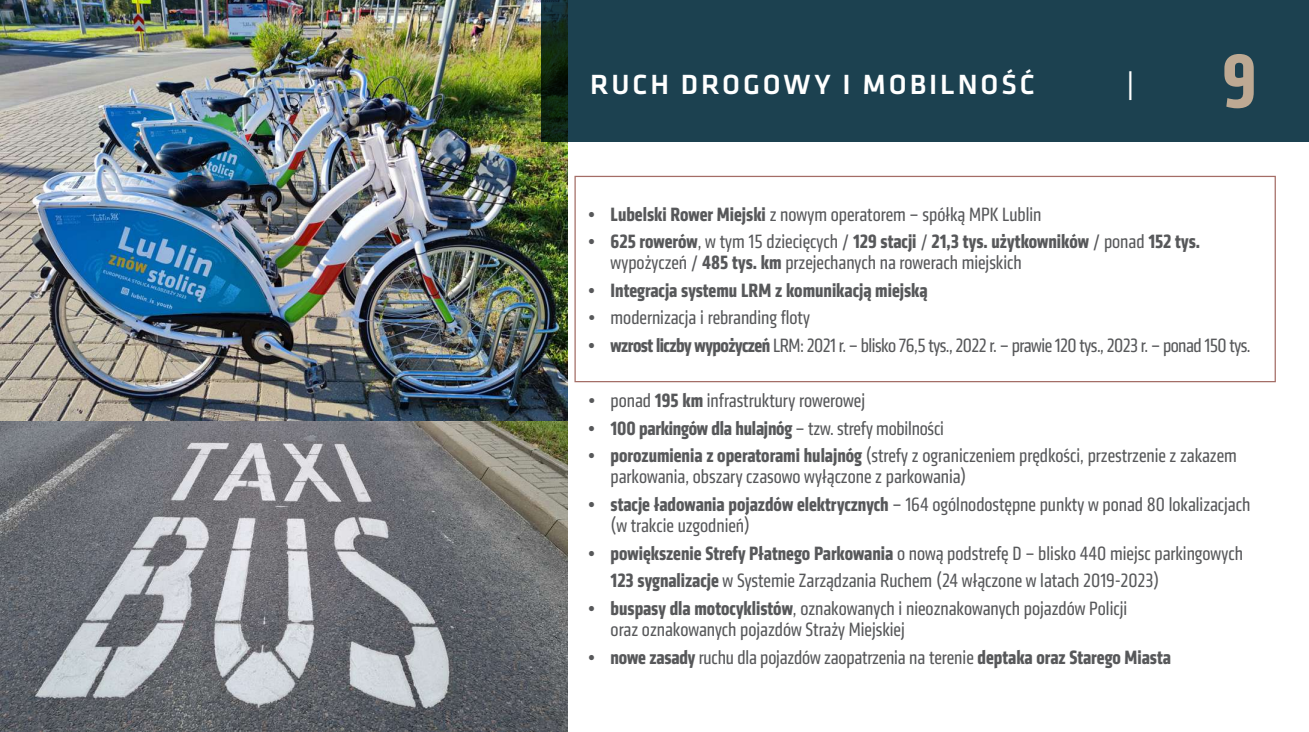
<style>
.page{position:relative;width:1309px;height:732px;background:#fff}
.page>*{position:absolute;margin:0;border:0;box-sizing:border-box;transform-origin:0 0}
.t1{font:700 78.75px "Klavika Condensed";color:#bda993}
.t2{font:500 28.75px "Klavika";letter-spacing:.1em;color:#fff}
.t3{font:20px/21.2px "Klavika Condensed";color:#57585a}
.t4{font:20px "Klavika Condensed";letter-spacing:-.025em;color:#57585a}
.t5{font:700 20px "Klavika Condensed";color:#57585a}
.s1{font-weight:700}
.s2{font-weight:400}
</style>
<div class="page">
<img style="left:0;top:0;width:568px;height:421px">
<img style="left:0;top:421px;width:568px;height:310px">
<div style="left:541px;top:0;width:768px;height:142px;background:#1c4150"></div>
<div style="left:574px;top:176px;width:702px;height:206px;border:1px solid #a46d66"></div>
<h2 class="t2" style="left:590px;top:65px;width:446px">RUCH DROGOWY I MOBILNOŚĆ</h2>
<h2 class="t2" style="left:1127px;top:65px;width:9px">|</h2>
<h1 class="t1" style="left:1222px;top:30px;width:36px">9</h1>
<p class="t3" style="left:588px;top:203px;width:455px"><span class="s1">• Lubelski Rower Miejski</span> z nowym operatorem – spółką MPK Lublin</p>
<p class="t3" style="left:611px;top:231px;width:591px;text-indent:-22px"><span class="s1">• 625 rowerów</span>, w tym 15 dziecięcych / <span class="s1">129 stacji</span> / <span class="s1">21,3 tys. użytkowników</span> / ponad <span class="s1">152 tys. </span>wypożyczeń / <span class="s1">485 tys. km</span> przejechanych na rowerach miejskich</p>
<p class="t5" style="left:588px;top:277px;width:341px">• Integracja systemu LRM z komunikacją miejską</p>
<p class="t3" style="left:588px;top:307px;width:223px">• modernizacja i rebranding floty</p>
<p class="t4" style="left:588px;top:333px;width:664px"><span class="s1">• wzrost liczby wypożyczeń</span> LRM: 2021 r. – blisko 76,5 tys., 2022 r. – prawie 120 tys., 2023 r. – ponad 150 tys.</p>
<p class="t3" style="left:588px;top:390px;width:278px">• ponad <span class="s1">195 km</span> infrastruktury rowerowej</p>
<p class="t5" style="left:588px;top:415px;width:357px">• 100 parkingów dla hulajnóg <span class="s2">– tzw. strefy mobilności</span></p>
<p class="t3" style="left:611px;top:445px;width:628px;text-indent:-22px"><span class="s1">• porozumienia z operatorami hulajnóg</span> (strefy z ograniczeniem prędkości, przestrzenie z zakazem parkowania, obszary czasowo wyłączone z parkowania)</p>
<p class="t3" style="left:611px;top:493px;width:641px;text-indent:-22px"><span class="s1">• stacje ładowania pojazdów elektrycznych</span> – 164 ogólnodostępne punkty w ponad 80 lokalizacjach (w trakcie uzgodnień)</p>
<p class="t3" style="left:611px;top:539px;width:634px;line-height:27.5px;text-indent:-22px"><span class="s1">• powiększenie Strefy Płatnego Parkowania</span> o nową podstrefę D – blisko 440 miejsc parkingowych<br><span class="s1">123 sygnalizacje</span> w Systemie Zarządzania Ruchem (24 włączone w latach 2019-2023)</p>
<p class="t3" style="left:611px;top:597px;width:518px;text-indent:-22px"><span class="s1">• buspasy dla motocyklistów</span>, oznakowanych i nieoznakowanych pojazdów Policji oraz oznakowanych pojazdów Straży Miejskiej</p>
<p class="t3" style="left:588px;top:646px;width:584px"><span class="s1">• nowe zasady</span> ruchu dla pojazdów zaopatrzenia na terenie <span class="s1">deptaka oraz Starego Miasta</span></p>
</div>
